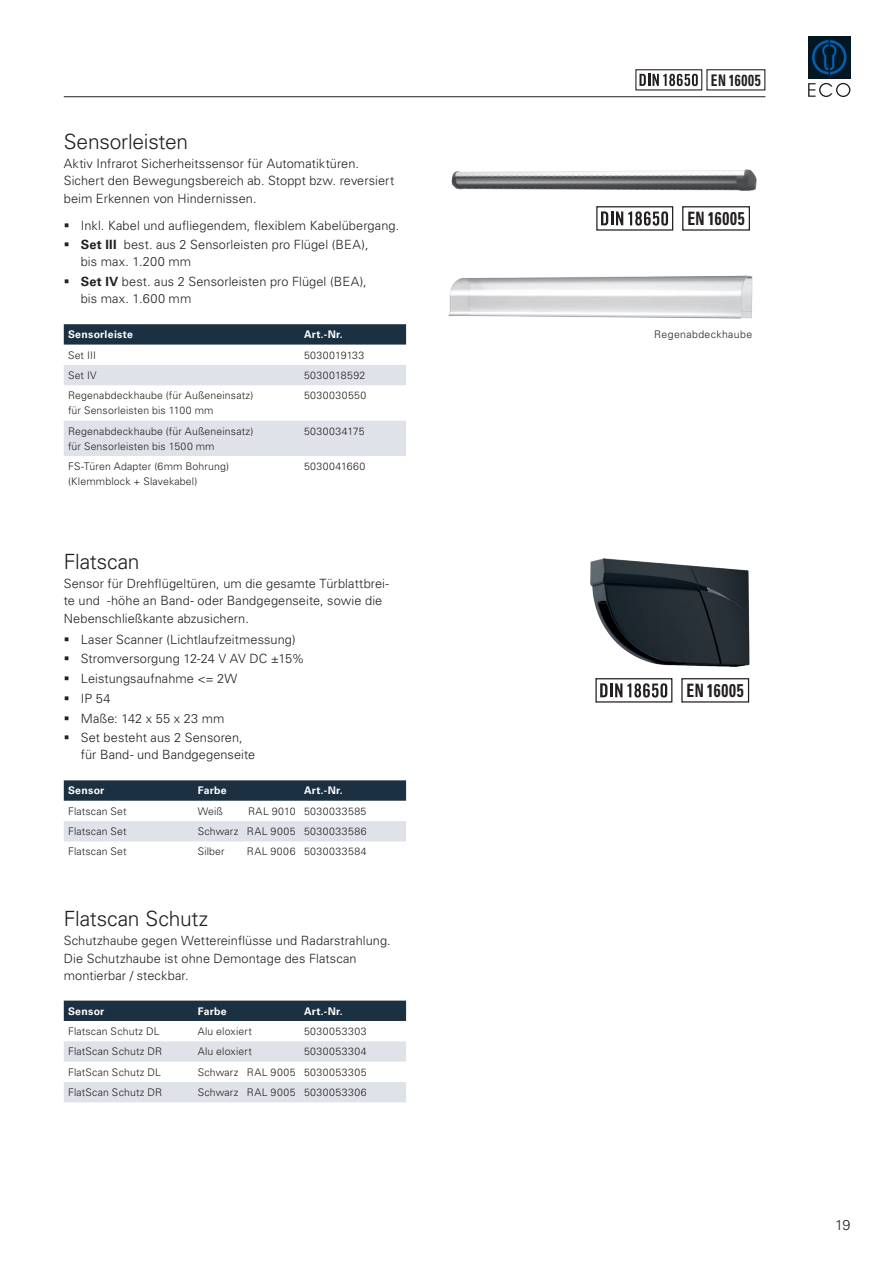
<style>
.page{position:relative;width:893px;height:1263px;background:#fff}
.page>*{position:absolute;margin:0;border:0;box-sizing:border-box;transform-origin:0 0}
.t1{font:300 21px "Univers LT Pro 45";letter-spacing:-.01em;color:#231f20}
.t2{font:700 condensed 18.45px "Univers LT Std";letter-spacing:.045em;color:#231f20;scale:.84 1}
.t3{font:700 condensed 16.05px "Univers LT Std";letter-spacing:.045em;color:#231f20;scale:.84 1}
.t4{font:300 14.25px "Univers LT Pro 45";color:#231f20}
.t5{font:300 12.75px/19.6px "Univers LT Pro 45";letter-spacing:.005em;color:#231f20}
.t6{font:300 10.5px/15px "Univers LT Pro 45";letter-spacing:.02em;color:#231f20}
.t7{font:300 10.5px "Univers LT Pro 45";letter-spacing:.04em;color:#231f20}
.t8{font:300 10.5px "Univers LT Pro 45";letter-spacing:.045em;color:#231f20}
.t9{font:700 10.5px "Univers LT Pro 65";letter-spacing:.03em;color:#fff}
.s1{font-family:"Univers LT Pro 65";font-weight:700}
</style>
<div class="page">
<div style="left:635px;top:69px;width:67px;height:21px;border:1px solid #231f20"></div>
<svg style="left:639px;top:74px;width:59px;height:12px"></svg>
<div style="left:706px;top:69px;width:59px;height:21px;border:1px solid #231f20"></div>
<div style="left:682px;top:206px;width:68px;height:25px;border:1px solid #231f20"></div>
<img style="left:590px;top:558px;width:159px;height:109px">
<div style="left:681px;top:678px;width:68px;height:24px;border:1px solid #231f20"></div>
<div style="left:595px;top:678px;width:77px;height:24px;border:1px solid #231f20"></div>
<svg style="left:600px;top:683px;width:67px;height:14px"></svg>
<img style="left:448px;top:275px;width:305px;height:44px">
<img style="left:451px;top:169px;width:306px;height:22px">
<div style="left:596px;top:206px;width:77px;height:25px;border:1px solid #231f20"></div>
<svg style="left:601px;top:211px;width:67px;height:15px"></svg>
<svg style="left:64px;top:324px;width:342px;height:21px;background:#213646"></svg>
<svg style="left:64px;top:365px;width:342px;height:91px"></svg>
<svg style="left:64px;top:780px;width:342px;height:21px;background:#213646"></svg>
<div style="left:64px;top:821px;width:342px;height:20px;background:#dfe3e9"></div>
<div style="left:64px;top:1000px;width:342px;height:21px;background:#1b3041"></div>
<svg style="left:64px;top:1041px;width:342px;height:61px"></svg>
<hr style="left:64px;top:96px;width:701px;height:1px;background:#231f20">
<div style="left:808px;top:36px;width:42px;height:42px;background:#031722"></div>
<svg style="left:812px;top:40px;width:34px;height:35px"></svg>
<svg style="left:808px;top:83px;width:42px;height:14px"></svg>
<h1 class="t1" style="left:64px;top:128px;width:126px">Sensorleisten</h1>
<p class="t5" style="left:64px;top:155px;width:332px;line-height:17.1px">Aktiv Infrarot Sicherheitssensor für Automatiktüren.<br>Sichert den Bewegungsbereich ab. Stoppt bzw. reversiert beim Erkennen von Hindernissen.</p>
<p class="t5" style="left:81px;top:215px;width:320px">Inkl. Kabel und aufliegendem, flexiblem Kabelübergang.<br><span class="s1">Set III</span> best. aus 2 Sensorleisten pro Flügel (BEA),</p>
<p class="t5" style="left:81px;top:252px;width:287px">bis max. 1.200 mm<br><span class="s1">Set IV</span> best. aus 2 Sensorleisten pro Flügel (BEA),</p>
<p class="t5" style="left:81px;top:289px;width:112px">bis max. 1.600 mm</p>
<p class="t9" style="left:68px;top:328px;width:67px">Sensorleiste</p>
<p class="t9" style="left:304px;top:328px;width:40px">Art.-Nr.</p>
<p class="t6" style="left:68px;top:347px;width:30px">Set III</p>
<p class="t7" style="left:304px;top:348px;width:62px">5030019133</p>
<p class="t6" style="left:68px;top:368px;width:30px">Set IV</p>
<p class="t7" style="left:304px;top:369px;width:63px">5030018592</p>
<p class="t6" style="left:68px;top:388px;width:187px">Regenabdeckhaube (für Außeneinsatz) für Sensorleisten bis 1100 mm</p>
<p class="t7" style="left:304px;top:389px;width:64px">5030030550</p>
<p class="t6" style="left:68px;top:423px;width:187px">Regenabdeckhaube (für Außeneinsatz) für Sensorleisten bis 1500 mm</p>
<p class="t7" style="left:304px;top:424px;width:62px">5030034175</p>
<p class="t6" style="left:68px;top:459px;width:163px">FS-Türen Adapter (6mm Bohrung) (Klemmblock + Slavekabel)</p>
<p class="t8" style="left:304px;top:460px;width:63px">5030041660</p>
<h1 class="t1" style="left:64px;top:548px;width:77px">Flatscan</h1>
<p class="t5" style="left:64px;top:575px;width:327px;line-height:17.1px">Sensor für Drehflügeltüren, um die gesamte Türblattbrei&shy;te und -höhe an Band- oder Bandgegenseite, sowie die<br>Nebenschließkante abzusichern.</p>
<p class="t5" style="left:81px;top:629px;width:225px">Laser Scanner (Lichtlaufzeitmessung)<br>Stromversorgung 12-24 V AV DC ±15%<br>Leistungsaufnahme &lt;= 2W<br>IP 54<br>Maße: 142 x 55 x 23 mm<br>Set besteht aus 2 Sensoren,</p>
<p class="t5" style="left:81px;top:745px;width:176px">für Band- und Bandgegenseite</p>
<p class="t9" style="left:68px;top:784px;width:38px">Sensor</p>
<p class="t9" style="left:198px;top:784px;width:30px">Farbe</p>
<p class="t9" style="left:304px;top:784px;width:40px">Art.-Nr.</p>
<p class="t6" style="left:68px;top:803px;width:60px">Flatscan Set</p>
<p class="t6" style="left:198px;top:803px;width:27px">Weiß</p>
<p class="t8" style="left:248px;top:804px;width:120px">RAL 9010 5030033585</p>
<p class="t6" style="left:68px;top:824px;width:60px">Flatscan Set</p>
<p class="t7" style="left:198px;top:825px;width:170px">Schwarz RAL 9005 5030033586</p>
<p class="t6" style="left:68px;top:844px;width:60px">Flatscan Set</p>
<p class="t6" style="left:198px;top:844px;width:29px">Silber</p>
<p class="t8" style="left:247px;top:845px;width:121px">RAL 9006 5030033584</p>
<h1 class="t1" style="left:64px;top:905px;width:146px">Flatscan Schutz</h1>
<p class="t5" style="left:64px;top:932px;width:329px;line-height:17.1px">Schutzhaube gegen Wettereinflüsse und Radarstrahlung.<br>Die Schutzhaube ist ohne Demontage des Flatscan montierbar / steckbar.</p>
<p class="t9" style="left:68px;top:1005px;width:38px">Sensor</p>
<p class="t9" style="left:198px;top:1005px;width:30px">Farbe</p>
<p class="t9" style="left:304px;top:1005px;width:40px">Art.-Nr.</p>
<p class="t6" style="left:68px;top:1024px;width:93px">Flatscan Schutz DL</p>
<p class="t6" style="left:198px;top:1024px;width:56px">Alu eloxiert</p>
<p class="t8" style="left:304px;top:1025px;width:64px">5030053303</p>
<p class="t6" style="left:68px;top:1044px;width:96px">FlatScan Schutz DR</p>
<p class="t6" style="left:198px;top:1044px;width:56px">Alu eloxiert</p>
<p class="t8" style="left:304px;top:1045px;width:64px">5030053304</p>
<p class="t6" style="left:68px;top:1064px;width:95px">FlatScan Schutz DL</p>
<p class="t7" style="left:198px;top:1065px;width:170px">Schwarz RAL 9005 5030053305</p>
<p class="t6" style="left:68px;top:1085px;width:96px">FlatScan Schutz DR</p>
<p class="t7" style="left:198px;top:1086px;width:170px">Schwarz RAL 9005 5030053306</p>
<p class="t3" style="left:711px;top:70px;width:61px">EN 16005</p>
<h2 class="t2" style="left:687px;top:207px;width:70px">EN 16005</h2>
<p class="t6" style="left:654px;top:326px;width:100px">Regenabdeckhaube</p>
<h2 class="t2" style="left:686px;top:679px;width:70px">EN 16005</h2>
<p class="t4" style="left:835px;top:1216px;width:17px">19</p>
</div>
